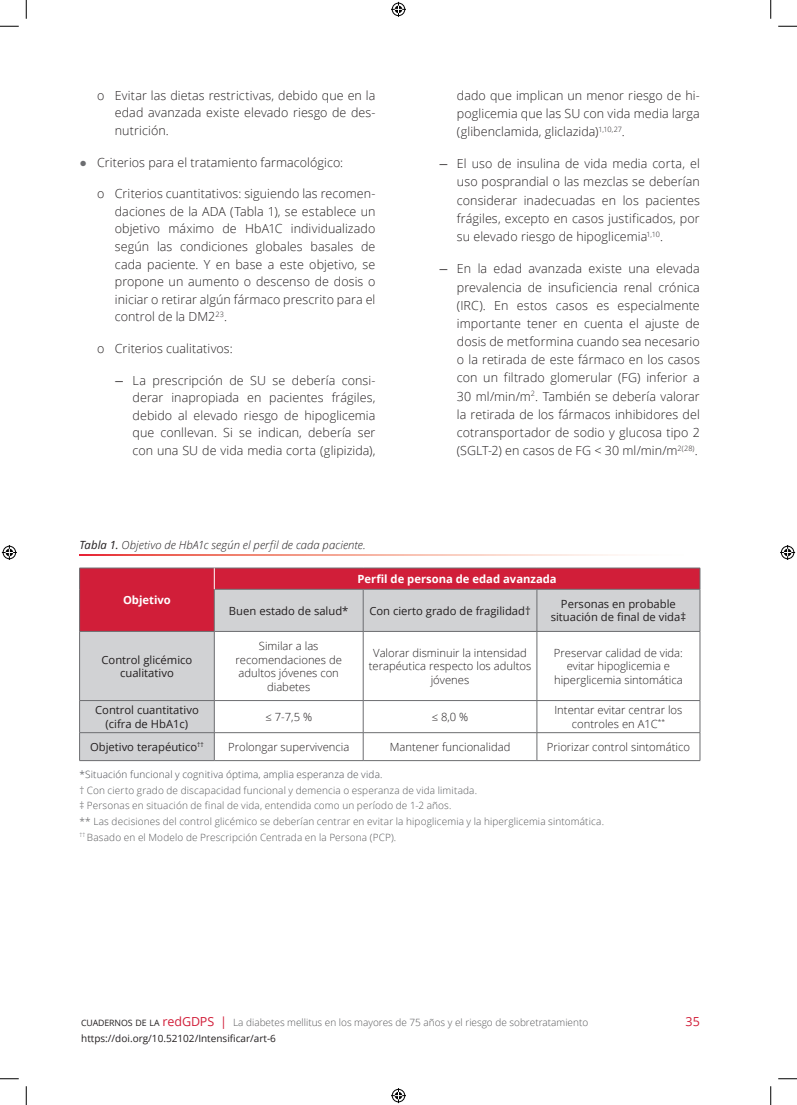
<style>
.page{position:relative;width:797px;height:1105px;background:#fff}
.page>*{position:absolute;margin:0;border:0;box-sizing:border-box;transform-origin:0 0}
.t1{font:300 12.5px/18.1px "Open Sans";letter-spacing:.005em;color:#231f20;text-align:justify}
.t2{font:12.5px "Open Sans";color:#d11e39}
.t3{font:300 11.25px/13.5px "Open Sans";color:#231f20;text-align:center}
.t4{font:11.25px/13.5px "Open Sans";color:#231f20;text-align:center}
.t5{font:italic 300 11.25px "Open Sans";letter-spacing:.01em;color:#231f20}
.t6{font:700 11.25px "Open Sans";color:#fff}
.t7{font:300 10px/15.5px "Open Sans";letter-spacing:.015em;color:#57585a}
.t8{font:300 10px "Open Sans";letter-spacing:.015em;color:#45484e}
.t9{font:10px "Open Sans";color:#231f20}
.s1{font-family:"Arial";font-weight:400;color:#6c6d70}
.s2{font-family:"Neutraface 2 Text";font-weight:400}
.s3{font-weight:400}
.s4{font-weight:400;font-size:8.75px;color:#231f20}
.s5{font-weight:400;font-size:12.5px;color:#d11e39}
</style>
<div class="page">
<div style="left:80px;top:569px;width:619px;height:20px;background:#d11e39"></div>
<svg style="left:80px;top:589px;width:619px;height:171px"></svg>
<hr style="left:79px;top:568px;width:135px;height:1px;background:#6c6d70">
<svg style="left:79px;top:568px;width:1px;height:21px"></svg>
<hr style="left:79px;top:589px;width:1px;height:42px;background:#6c6d70">
<hr style="left:214px;top:568px;width:149px;height:1px;background:#6c6d70">
<hr style="left:363px;top:568px;width:174px;height:1px;background:#6c6d70">
<hr style="left:537px;top:568px;width:163px;height:1px;background:#6c6d70">
<svg style="left:699px;top:568px;width:1px;height:21px"></svg>
<hr style="left:214px;top:589px;width:149px;height:1px;background:#6c6d70">
<hr style="left:214px;top:589px;width:1px;height:42px;background:#6c6d70">
<hr style="left:363px;top:589px;width:174px;height:1px;background:#6c6d70">
<hr style="left:363px;top:589px;width:1px;height:42px;background:#6c6d70">
<hr style="left:537px;top:589px;width:163px;height:1px;background:#6c6d70">
<hr style="left:536px;top:589px;width:1px;height:42px;background:#6c6d70">
<hr style="left:699px;top:589px;width:1px;height:42px;background:#6c6d70">
<hr style="left:79px;top:631px;width:135px;height:1px;background:#6c6d70">
<hr style="left:79px;top:632px;width:1px;height:68px;background:#6c6d70">
<hr style="left:214px;top:631px;width:149px;height:1px;background:#6c6d70">
<hr style="left:214px;top:632px;width:1px;height:68px;background:#6c6d70">
<hr style="left:363px;top:631px;width:174px;height:1px;background:#6c6d70">
<hr style="left:363px;top:632px;width:1px;height:68px;background:#6c6d70">
<hr style="left:537px;top:631px;width:163px;height:1px;background:#6c6d70">
<hr style="left:536px;top:632px;width:1px;height:68px;background:#6c6d70">
<hr style="left:699px;top:632px;width:1px;height:68px;background:#6c6d70">
<hr style="left:79px;top:700px;width:135px;height:1px;background:#6c6d70">
<hr style="left:79px;top:701px;width:1px;height:31px;background:#6c6d70">
<hr style="left:214px;top:700px;width:149px;height:1px;background:#6c6d70">
<hr style="left:214px;top:701px;width:1px;height:31px;background:#6c6d70">
<hr style="left:363px;top:700px;width:174px;height:1px;background:#6c6d70">
<hr style="left:363px;top:701px;width:1px;height:31px;background:#6c6d70">
<hr style="left:537px;top:700px;width:163px;height:1px;background:#6c6d70">
<hr style="left:536px;top:701px;width:1px;height:31px;background:#6c6d70">
<hr style="left:699px;top:701px;width:1px;height:31px;background:#6c6d70">
<hr style="left:79px;top:732px;width:135px;height:1px;background:#6c6d70">
<svg style="left:79px;top:733px;width:1px;height:27px"></svg>
<hr style="left:214px;top:732px;width:149px;height:1px;background:#6c6d70">
<svg style="left:214px;top:733px;width:1px;height:27px"></svg>
<hr style="left:363px;top:732px;width:174px;height:1px;background:#6c6d70">
<svg style="left:363px;top:733px;width:1px;height:27px"></svg>
<hr style="left:537px;top:732px;width:163px;height:1px;background:#6c6d70">
<svg style="left:536px;top:733px;width:1px;height:27px"></svg>
<svg style="left:699px;top:733px;width:1px;height:27px"></svg>
<hr style="left:79px;top:760px;width:135px;height:1px;background:#6c6d70">
<hr style="left:214px;top:760px;width:149px;height:1px;background:#6c6d70">
<hr style="left:363px;top:760px;width:174px;height:1px;background:#6c6d70">
<hr style="left:537px;top:760px;width:163px;height:1px;background:#6c6d70">
<svg style="left:214px;top:568px;width:1px;height:21px"></svg>
<svg style="left:79px;top:554px;width:539px;height:1px"></svg>
<svg style="left:0;top:25px;width:19px;height:2px"></svg>
<svg style="left:778px;top:25px;width:19px;height:2px"></svg>
<svg style="left:0;top:1078px;width:19px;height:1px"></svg>
<svg style="left:778px;top:1078px;width:19px;height:1px"></svg>
<svg style="left:25px;top:0;width:2px;height:19px"></svg>
<svg style="left:25px;top:1086px;width:2px;height:19px"></svg>
<svg style="left:770px;top:0;width:1px;height:19px"></svg>
<svg style="left:770px;top:1086px;width:1px;height:19px"></svg>
<svg style="left:391px;top:2px;width:15px;height:15px"></svg>
<svg style="left:391px;top:1088px;width:15px;height:15px"></svg>
<svg style="left:2px;top:545px;width:15px;height:15px"></svg>
<svg style="left:780px;top:545px;width:15px;height:15px"></svg>
<p class="t1" style="left:115px;top:86px;width:262px;line-height:17.6px;text-indent:-18px">o Evitar las dietas restrictivas, debido que en la edad avanzada existe elevado riesgo de des&shy;nutrición.</p>
<p class="t1" style="left:79px;top:153px;width:265px"><span class="s1">●</span> Criterios para el tratamiento farmacológico:</p>
<p class="t1" style="left:115px;top:185px;width:262px;line-height:17.6px;text-indent:-18px">o Criterios cuantitativos: siguiendo las recomen&shy;daciones de la ADA (Tabla 1), se establece un objetivo máximo de HbA1C individualizado según las condiciones globales basales de cada paciente. Y en base a este objetivo, se propone un aumento o descenso de dosis o iniciar o retirar algún fármaco prescrito para el control de la DM2<sup>23</sup>.</p>
<p class="t1" style="left:97px;top:339px;width:137px">o Criterios cualitativos:</p>
<p class="t1" style="left:133px;top:371px;width:244px;line-height:17.6px;text-indent:-18px"><span class="s2">—</span> La prescripción de SU se debería consi&shy;derar inapropiada en pacientes frágiles, debido al elevado riesgo de hipoglicemia que conllevan. Si se indican, debería ser con una SU de vida media corta (glipizida),</p>
<p class="t5" style="left:79px;top:537px;width:288px"><span class="s3">Tabla 1.</span> Objetivo de HbA1c según el perfil de cada paciente.</p>
<p class="t1" style="left:457px;top:86px;width:244px">dado que implican un menor riesgo de hi&shy;poglicemia que las SU con vida media larga (glibenclamida, gliclazida)<sup>1,10,27</sup>.</p>
<p class="t1" style="left:457px;top:154px;width:244px;text-indent:-18px"><span class="s2">—</span> El uso de insulina de vida media corta, el uso posprandial o las mezclas se deberían considerar inadecuadas en los pacientes frágiles, excepto en casos justificados, por su elevado riesgo de hipoglicemia<sup>1,10</sup>.</p>
<p class="t1" style="left:457px;top:259px;width:244px;text-indent:-18px"><span class="s2">—</span> En la edad avanzada existe una elevada prevalencia de insuficiencia renal crónica (IRC). En estos casos es especialmente importante tener en cuenta el ajuste de dosis de metformina cuando sea necesario o la retirada de este fármaco en los casos con un filtrado glomerular (FG) inferior a 30 ml/min/m<sup>2</sup>. También se debería valorar la retirada de los fármacos inhibidores del cotransportador de sodio y glucosa tipo 2 (SGLT-2) en casos de FG &lt; 30 ml/min/m<sup>2(28)</sup>.</p>
<p class="t6" style="left:123px;top:592px;width:49px">Objetivo</p>
<p class="t4" style="left:101px;top:652px;width:92px">Control glicémico cualitativo</p>
<p class="t6" style="left:357px;top:571px;width:201px">Perfil de persona de edad avanzada</p>
<p class="t4" style="left:229px;top:603px;width:121px">Buen estado de salud*</p>
<p class="t4" style="left:369px;top:603px;width:163px">Con cierto grado de fragilidad†</p>
<p class="t4" style="left:550px;top:597px;width:137px">Personas en probable situación de final de vida‡</p>
<p class="t3" style="left:235px;top:639px;width:108px">Similar a las recomendaciones de adultos jóvenes con diabetes</p>
<p class="t3" style="left:369px;top:646px;width:164px">Valorar disminuir la intensidad terapéutica respecto los adultos jóvenes</p>
<p class="t3" style="left:554px;top:646px;width:130px">Preservar calidad de vida: evitar hipoglicemia e hiperglicemia sintomática</p>
<p class="t4" style="left:95px;top:703px;width:105px">Control cuantitativo (cifra de HbA1c)</p>
<p class="t3" style="left:265px;top:710px;width:48px">≤ 7-7,5 %</p>
<p class="t3" style="left:432px;top:710px;width:38px">≤ 8,0 %</p>
<p class="t3" style="left:554px;top:703px;width:129px">Intentar evitar centrar los controles en A1C<sup>**</sup></p>
<p class="t4" style="left:90px;top:740px;width:115px">Objetivo terapéutico<sup>††</sup></p>
<p class="t3" style="left:228px;top:740px;width:123px">Prolongar supervivencia</p>
<p class="t3" style="left:390px;top:740px;width:122px">Mantener funcionalidad</p>
<p class="t3" style="left:547px;top:740px;width:145px">Priorizar control sintomático</p>
<p class="t8" style="left:79px;top:768px;width:304px">*Situación funcional y cognitiva óptima, amplia esperanza de vida.</p>
<p class="t7" style="left:79px;top:782px;width:526px">† Con cierto grado de discapacidad funcional y demencia o esperanza de vida limitada.<br>‡ Personas en situación de final de vida, entendida como un período de 1-2 años.<br>** Las decisiones del control glicémico se deberían centrar en evitar la hipoglicemia y la hiperglicemia sintomática. <sup>††</sup> Basado en el Modelo de Prescripción Centrada en la Persona (PCP).</p>
<p class="t7" style="left:81px;top:1015px;width:508px"><span class="s4">CUADERNOS DE LA</span> <span class="s5">redGDPS |</span> La diabetes mellitus en los mayores de 75 años y el riesgo de sobretratamiento</p>
<p class="t2" style="left:685px;top:1013px;width:16px">35</p>
<p class="t9" style="left:81px;top:1031px;width:196px">https://doi.org/10.52102/Intensificar/art-6</p>
</div>
